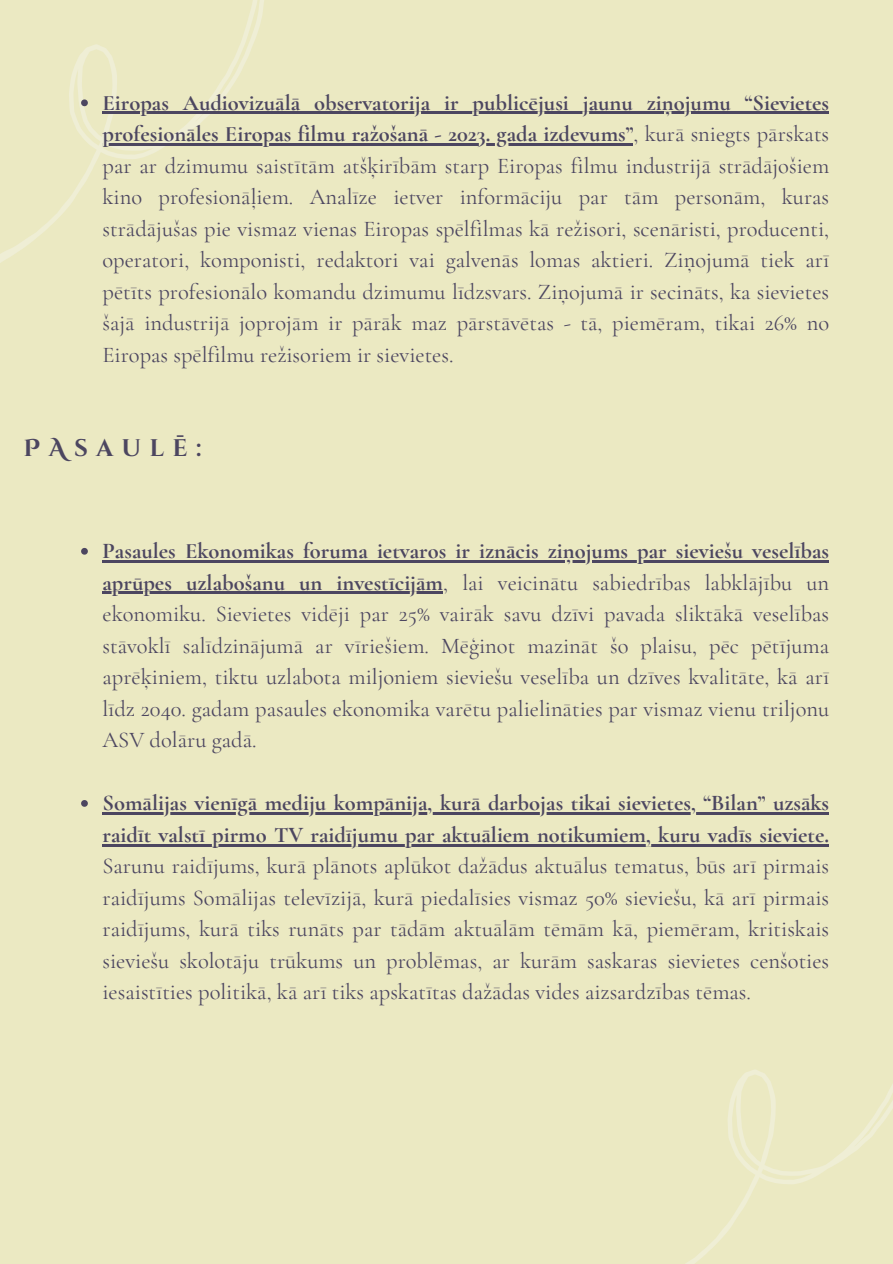
<style>
.page{position:relative;width:893px;height:1264px;background:#fff}
.page>*{position:absolute;margin:0;border:0;box-sizing:border-box;transform-origin:0 0}
.t1{font:700 24px "Cinzel Decorative";letter-spacing:.345em;color:#4c4660}
.t2{font:22.5px/31.5px "Cormorant Garamond";color:#4c4660;text-align:justify}
.t3{font:700 22.5px "Cormorant Garamond";color:#4c4660}
.s1{font-weight:700}
</style>
<div class="page">
<div style="left:0;top:0;width:892px;height:1263px;background:#ebe9c2"></div>
<svg style="left:0;top:0;width:267px;height:263px"></svg>
<svg style="left:687px;top:1070px;width:205px;height:193px"></svg>
<svg style="left:81px;top:99px;width:7px;height:7px"></svg>
<hr style="left:102px;top:112px;width:727px;height:2px;background:#4c4660">
<hr style="left:102px;top:143px;width:531px;height:3px;background:#4c4660">
<svg style="left:81px;top:548px;width:7px;height:6px"></svg>
<hr style="left:102px;top:560px;width:727px;height:2px;background:#4c4660">
<hr style="left:102px;top:592px;width:341px;height:2px;background:#4c4660">
<svg style="left:81px;top:800px;width:7px;height:6px"></svg>
<hr style="left:102px;top:812px;width:727px;height:2px;background:#4c4660">
<hr style="left:102px;top:844px;width:727px;height:2px;background:#4c4660">
<p class="t3" style="left:102px;top:89px;width:728px">Eiropas Audiovizuālā observatorija ir publicējusi jaunu ziņojumu “Sievietes</p>
<p class="t2" style="left:102px;top:118px;width:728px"><span class="s1">profesionāles Eiropas filmu ražošanā - 2023. gada izdevums”</span>, kurā sniegts pārskats par ar dzimumu saistītām atšķirībām starp Eiropas filmu industrijā strādājošiem kino profesionāļiem. Analīze ietver informāciju par tām personām, kuras strādājušas pie vismaz vienas Eiropas spēlfilmas kā režisori, scenāristi, producenti, operatori, komponisti, redaktori vai galvenās lomas aktieri. Ziņojumā tiek arī pētīts profesionālo komandu dzimumu līdzsvars. Ziņojumā ir secināts, ka sievietes šajā industrijā joprojām ir pārāk maz pārstāvētas - tā, piemēram, tikai 26% no Eiropas spēlfilmu režisoriem ir sievietes.</p>
<p class="t1" style="left:24px;top:432px;width:179px">PAsaulē:</p>
<h1 class="t3" style="left:102px;top:537px;width:728px">Pasaules Ekonomikas foruma ietvaros ir iznācis ziņojums par sieviešu veselības</h1>
<p class="t2" style="left:102px;top:566px;width:728px"><span class="s1">aprūpes uzlabošanu un investīcijām</span>, lai veicinātu sabiedrības labklājību un ekonomiku. Sievietes vidēji par 25% vairāk savu dzīvi pavada sliktākā veselības stāvoklī salīdzinājumā ar vīriešiem. Mēģinot mazināt šo plaisu, pēc pētījuma aprēķiniem, tiktu uzlabota miljoniem sieviešu veselība un dzīves kvalitāte, kā arī līdz 2040. gadam pasaules ekonomika varētu palielināties par vismaz vienu triljonu ASV dolāru gadā.</p>
<p class="t3" style="left:102px;top:789px;width:728px">Somālijas vienīgā mediju kompānija, kurā darbojas tikai sievietes, “Bilan” uzsāks</p>
<p class="t2" style="left:102px;top:818px;width:728px"><span class="s1">raidīt valstī pirmo TV raidījumu par aktuāliem notikumiem, kuru vadīs sieviete.<br></span>Sarunu raidījums, kurā plānots aplūkot dažādus aktuālus tematus, būs arī pirmais raidījums Somālijas televīzijā, kurā piedalīsies vismaz 50% sieviešu, kā arī pirmais raidījums, kurā tiks runāts par tādām aktuālām tēmām kā, piemēram, kritiskais sieviešu skolotāju trūkums un problēmas, ar kurām saskaras sievietes cenšoties iesaistīties politikā, kā arī tiks apskatītas dažādas vides aizsardzības tēmas.</p>
</div>
